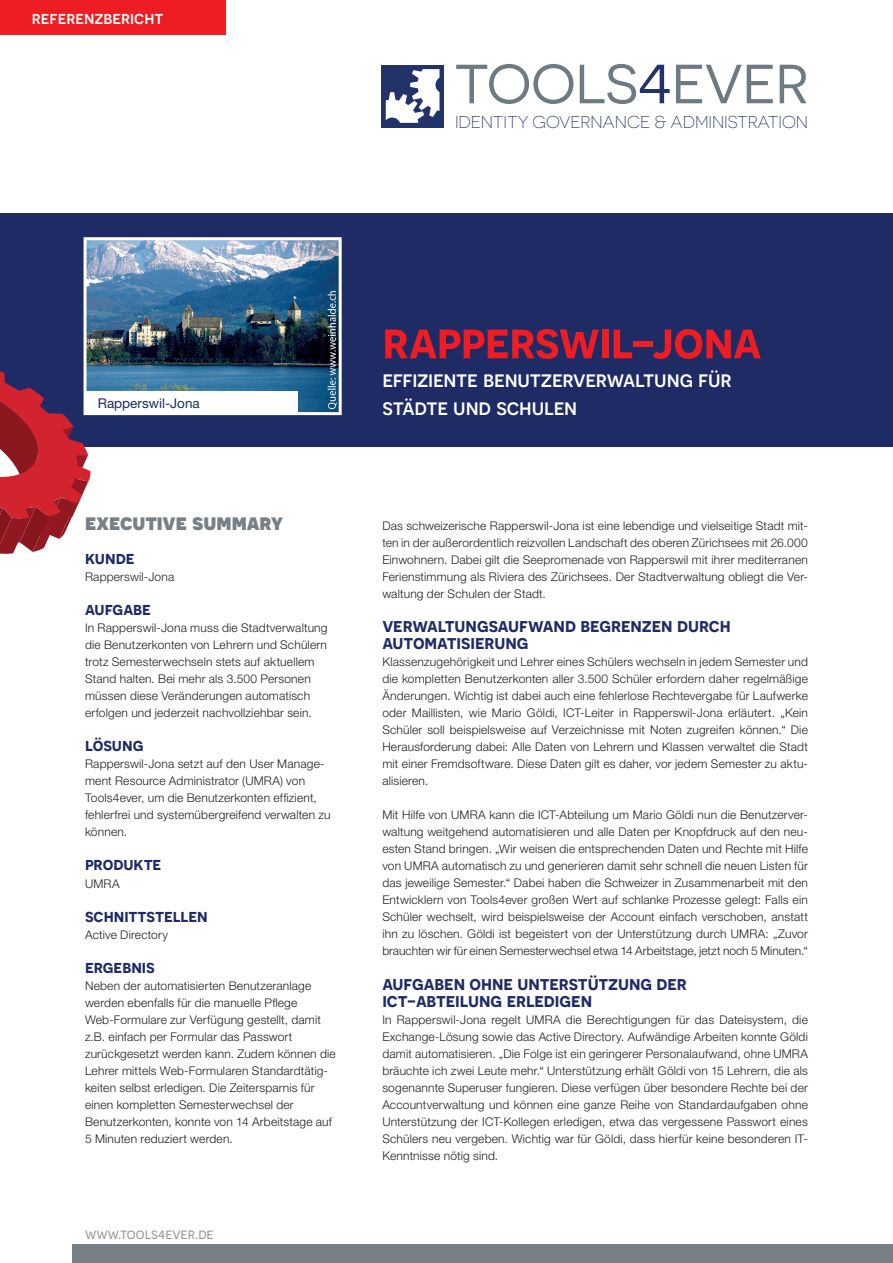
<style>
.page{position:relative;width:893px;height:1263px;background:#fff}
.page>*{position:absolute;margin:0;border:0;box-sizing:border-box;transform-origin:0 0}
.t1{font:55.05px "Novecentosanswide";color:#6d7a81}
.t2{font:600 51.3px "Novecentosans";letter-spacing:-.015em;color:#ee1d23}
.t3{font:500 22.5px/28.5px "Novecentosans";letter-spacing:-.015em;color:#fff}
.t4{font:800 22.5px "Novecentosans";letter-spacing:-.005em;color:#778086}
.t5{font:600 19.5px/17px "Novecentosans";letter-spacing:-.005em;color:#1f2b65}
.t6{font:600 18px "Novecentosans";letter-spacing:-.005em;color:#1f2b65}
.t7{font:500 18px "Novecentosans";color:#fff}
.t8{font:300 17.1px "Novecentosanswide";letter-spacing:-.005em;color:#233269}
.t9{font:15px "Novecentosans";color:#939598}
.t10{font:13.5px "Helvetica Neue LT Std";color:#1f2b65}
.t11{font:300 12px/17px "Helvetica Neue LT Std";letter-spacing:.015em;color:#231f20;text-align:justify}
.s1{color:#233269}
</style>
<div class="page">
<div style="left:72px;top:1245px;width:821px;height:18px;background:#778086"></div>
<div style="left:0;top:213px;width:893px;height:233px;background:#1f2b65"></div>
<div style="left:381px;top:65px;width:63px;height:63px;background:#233269"></div>
<svg style="left:386px;top:69px;width:53px;height:54px"></svg>
<svg style="left:0;top:347px;width:91px;height:207px"></svg>
<div style="left:0;top:0;width:225px;height:34px;background:#ee1d23"></div>
<img style="left:88px;top:241px;width:250px;height:170px">
<div style="left:84px;top:237px;width:258px;height:178px;border:3px solid #fff"></div>
<div style="left:85px;top:392px;width:213px;height:23px;background:#fff"></div>
<h3 class="t7" style="left:32px;top:7px;width:133px">referenzbericht</h3>
<h1 class="t1" style="left:454px;top:52px;width:356px">TOOLS<span class="s1">4</span>EVER</h1>
<h3 class="t8" style="left:455px;top:112px;width:354px">IDENTITY GOVERNANCE &amp; ADMINISTRATION</h3>
<p class="t10" style="left:98px;top:395px;width:103px">Rapperswil-Jona</p>
<h3 class="t4" style="left:85px;top:508px;width:200px">executive summary</h3>
<h3 class="t6" style="left:85px;top:547px;width:51px">kunde</h3>
<p class="t11" style="left:85px;top:568px;width:91px">Rapperswil-Jona</p>
<h3 class="t6" style="left:85px;top:598px;width:68px">aufgabe</h3>
<p class="t11" style="left:85px;top:619px;width:244px;text-align:left">In Rapperswil-Jona muss die Stadtverwaltung die Benutzerkonten von Lehrern und Schülern trotz Semesterwechseln stets auf aktuellem Stand halten. Bei mehr als 3.500 Personen müssen diese Veränderungen automatisch erfolgen und jederzeit nachvollziehbar sein.</p>
<h3 class="t6" style="left:85px;top:734px;width:60px">lösung</h3>
<p class="t11" style="left:85px;top:755px;width:247px;text-align:left">Rapperswil-Jona setzt auf den User Manage&shy;ment Resource Administrator (UMRA) von Tools4ever, um die Benutzerkonten effizient, fehlerfrei und systemübergreifend verwalten zu können.</p>
<h3 class="t6" style="left:85px;top:853px;width:78px">produkte</h3>
<p class="t11" style="left:85px;top:874px;width:36px">UMRA</p>
<h3 class="t6" style="left:85px;top:904px;width:124px">schnittstellen</h3>
<p class="t11" style="left:85px;top:925px;width:84px">Active Directory</p>
<h3 class="t6" style="left:85px;top:955px;width:71px">ergebnis</h3>
<p class="t11" style="left:85px;top:976px;width:252px;text-align:left">Neben der automatisierten Benutzeranlage werden ebenfalls für die manuelle Pflege Web-Formulare zur Verfügung gestellt, damit z.B. einfach per Formular das Passwort zurückgesetzt werden kann. Zudem können die Lehrer mittels Web-Formularen Standardtätig&shy;keiten selbst erledigen. Die Zeitersparnis für einen kompletten Semesterwechsel der Benutzerkonten, konnte von 14 Arbeitstage auf 5 Minuten reduziert werden.</p>
<p class="t9" style="left:85px;top:1225px;width:130px">www.tools4ever.de</p>
<h2 class="t2" style="left:382px;top:309px;width:381px">rapperswil-jona</h2>
<h3 class="t3" style="left:382px;top:364px;width:351px">effiziente benutzerverwaltung für städte und schulen</h3>
<p class="t11" style="left:382px;top:517px;width:427px">Das schweizerische Rapperswil-Jona ist eine lebendige und vielseitige Stadt mit&shy;ten in der außerordentlich reizvollen Landschaft des oberen Zürichsees mit 26.000<br>Einwohnern. Dabei gilt die Seepromenade von Rapperswil mit ihrer mediterranen Ferienstimmung als Riviera des Zürichsees. Der Stadtverwaltung obliegt die Ver&shy;waltung der Schulen der Stadt.</p>
<h3 class="t5" style="left:382px;top:617px;width:350px">verwaltungsaufwand begrenzen durch automatisierung</h3>
<p class="t11" style="left:382px;top:653px;width:427px">Klassenzugehörigkeit und Lehrer eines Schülers wechseln in jedem Semester und die kompletten Benutzerkonten aller 3.500 Schüler erfordern daher regelmäßige Änderungen. Wichtig ist dabei auch eine fehlerlose Rechtevergabe für Laufwerke oder Maillisten, wie Mario Göldi, ICT-Leiter in Rapperswil-Jona erläutert. „Kein Schüler soll beispielsweise auf Verzeichnisse mit Noten zugreifen können.“ Die Herausforderung dabei: Alle Daten von Lehrern und Klassen verwaltet die Stadt mit einer Fremdsoftware. Diese Daten gilt es daher, vor jedem Semester zu aktu&shy;alisieren.</p>
<p class="t11" style="left:382px;top:806px;width:427px">Mit Hilfe von UMRA kann die ICT-Abteilung um Mario Göldi nun die Benutzerver&shy;waltung weitgehend automatisieren und alle Daten per Knopfdruck auf den neu&shy;esten Stand bringen. „Wir weisen die entsprechenden Daten und Rechte mit Hilfe von UMRA automatisch zu und generieren damit sehr schnell die neuen Listen für das jeweilige Semester.“ Dabei haben die Schweizer in Zusammenarbeit mit den Entwicklern von Tools4ever großen Wert auf schlanke Prozesse gelegt: Falls ein Schüler wechselt, wird beispielsweise der Account einfach verschoben, anstatt ihn zu löschen. Göldi ist begeistert von der Unterstützung durch UMRA: „Zuvor brauchten wir für einen Semesterwechsel etwa 14 Arbeitstage, jetzt noch 5 Minuten.“</p>
<h3 class="t5" style="left:382px;top:974px;width:306px">aufgaben ohne unterstützung der ict-abteilung erledigen</h3>
<p class="t11" style="left:382px;top:1010px;width:427px">In Rapperswil-Jona regelt UMRA die Berechtigungen für das Dateisystem, die Exchange-Lösung sowie das Active Directory. Aufwändige Arbeiten konnte Göldi damit automatisieren. „Die Folge ist ein geringerer Personalaufwand, ohne UMRA bräuchte ich zwei Leute mehr.“ Unterstützung erhält Göldi von 15 Lehrern, die als sogenannte Superuser fungieren. Diese verfügen über besondere Rechte bei der Accountverwaltung und können eine ganze Reihe von Standardaufgaben ohne Unterstützung der ICT-Kollegen erledigen, etwa das vergessene Passwort eines Schülers neu vergeben. Wichtig war für Göldi, dass hierfür keine besonderen IT-Kenntnisse nötig sind.</p>
</div>
